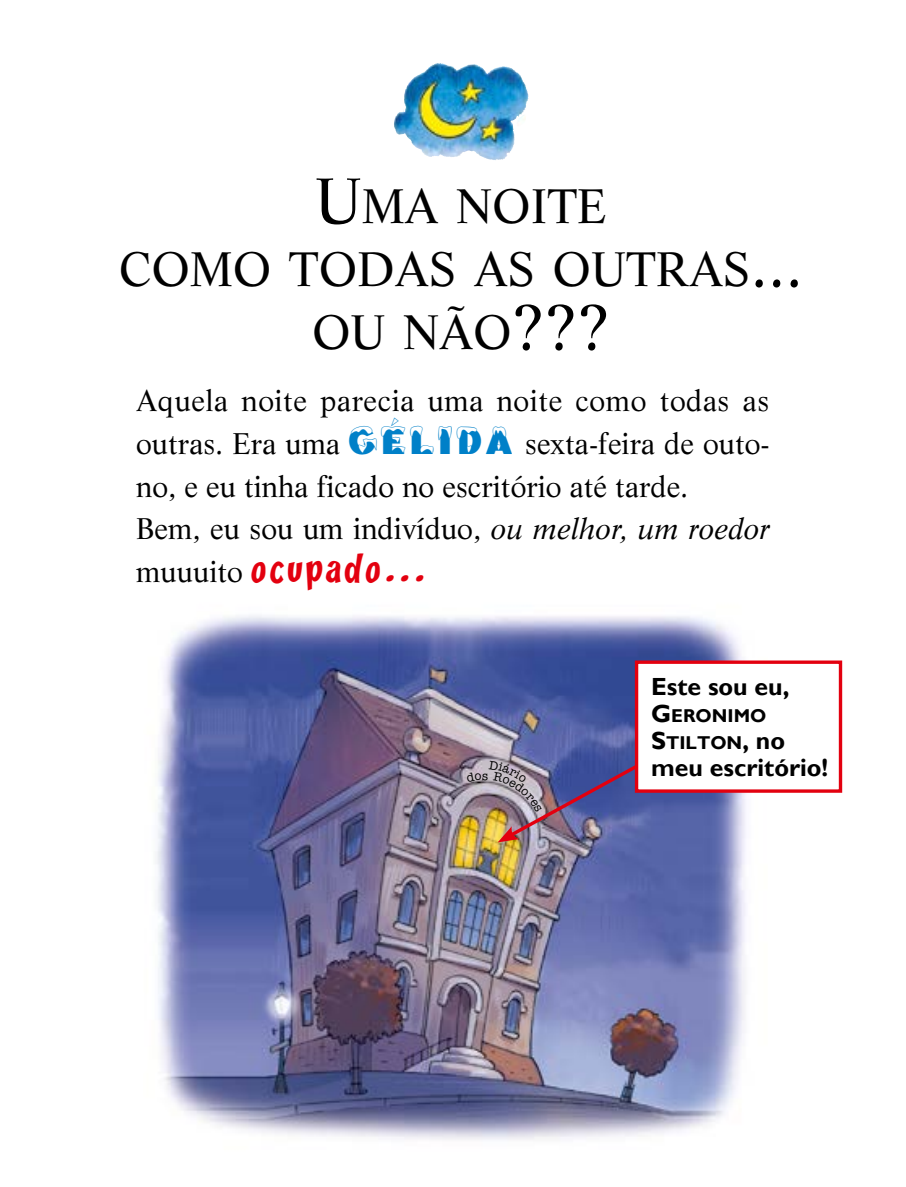
<style>
.page{position:relative;width:906px;height:1187px;background:#fff}
.page>*{position:absolute;margin:0;border:0;box-sizing:border-box;transform-origin:0 0}
.t1{font:47.25px/63px "Life";color:#000;text-align:center}
.t2{font:33.75px "CC Zoinks Int";letter-spacing:.1em;color:#e3000f}
.t3{font:29.25px/42.8px "Life";color:#000}
.t4{font:700 24.75px "Gill Sans";color:#000}
.t5{font:700 18.45px/27px "Gill Sans";color:#000}
.s1{font-size:63px}
.s2{font-family:"Brrrrr";font-size:36px;color:#0080c8}
.s3{font-style:italic}
.s4{font-family:"Life";font-size:29.25px;color:#000}
.s5{font-size:24.75px}
</style>
<div class="page">
<img style="left:156px;top:615px;width:630px;height:525px">
<img style="left:394px;top:63px;width:46px;height:79px">
<div style="left:635px;top:660px;width:207px;height:132px;background:#fff;border:3px solid #e3000f"></div>
<img style="left:466px;top:701px;width:285px;height:141px">
<h1 class="t1" style="left:119px;top:175px;width:685px"><span class="s1">U</span>MA NOITE<br>COMO TODAS AS OUTRAS<span class="s1">...<br></span>OU NÃO<span class="s1">???</span></h1>
<p class="t3" style="left:136px;top:379px;width:635px">Aquela noite parecia uma noite como todas as outras. Era uma <span class="s2">GÉLIDA</span> sexta-feira de outo&shy;no, e eu tinha ficado no escritório até tarde.<br>Bem, eu sou um indivíduo, <span class="s3">ou melhor, um roedor</span></p>
<p class="t2" style="left:136px;top:550px;width:292px"><span class="s4">muuuito</span> ocupado...</p>
<p class="t4" style="left:651px;top:672px;width:140px">Este sou eu,</p>
<p class="t5" style="left:651px;top:703px;width:135px"><span class="s5">G</span>ERONIMO<br><span class="s5">S</span>TILTON<span class="s5">, no</span></p>
<p class="t4" style="left:651px;top:753px;width:179px">meu escritório!</p>
</div>
